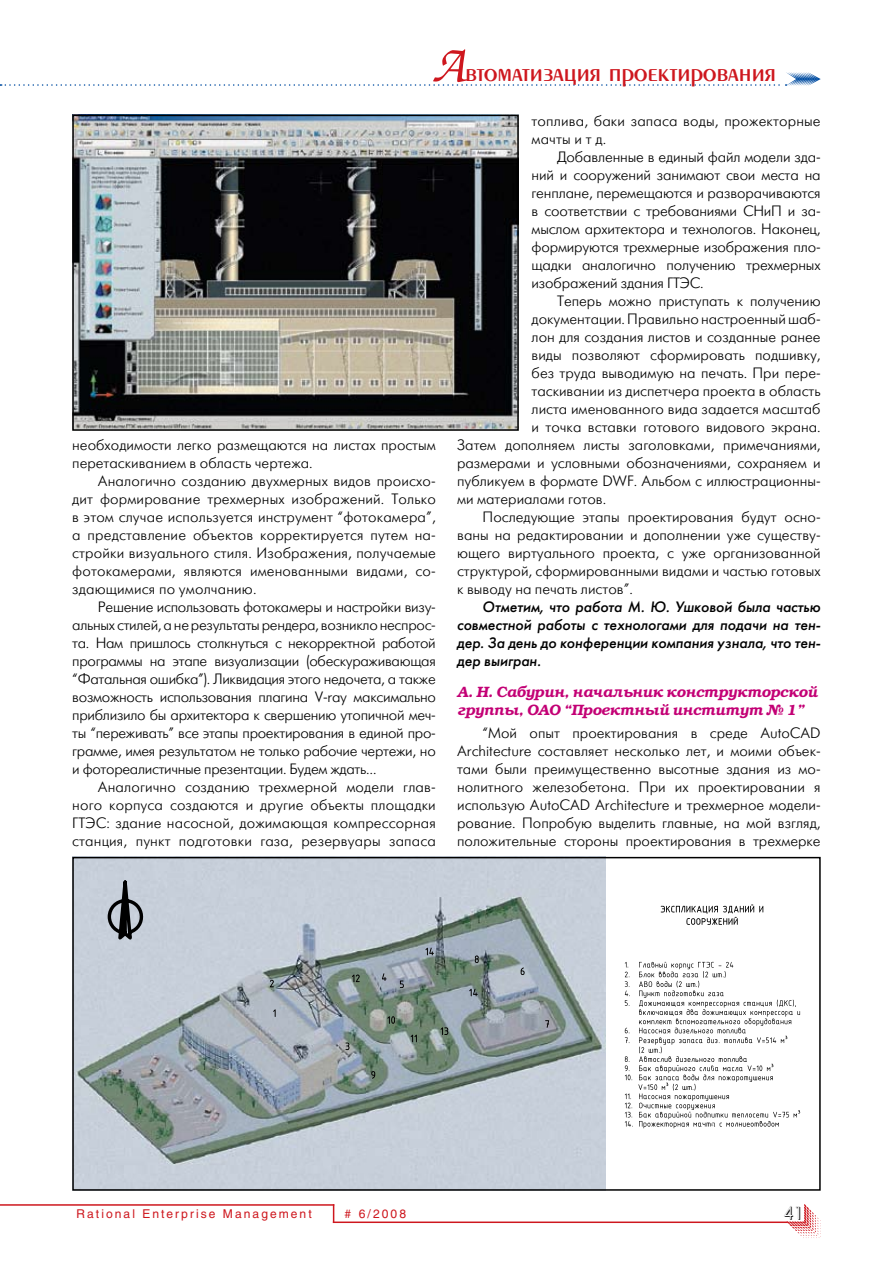
<style>
.page{position:relative;width:893px;height:1263px;background:#fff}
.page>*{position:absolute;margin:0;border:0;box-sizing:border-box;transform-origin:0 0}
.t1{font:27px "Penta Demi";color:#ce171e}
.t2{font:18px "Futuris Shadow C";color:#000}
.t3{font:15px/18px "Futuris Light C";color:#000;text-align:justify}
.t4{font:italic 15px/18px "Futuris C";color:#000;text-align:justify}
.t5{font:italic 600 15px/18px "Bookman C";letter-spacing:-.01em;color:#c30075}
.t6{font:12px "Helios";letter-spacing:.17em;color:#ce171e}
.s1{font-family:"Zapf Chancery C";font-weight:500;font-style:italic;font-size:54px}
</style>
<div class="page">
<svg style="left:787px;top:1204px;width:34px;height:34px"></svg>
<hr style="left:0;top:1204px;width:334px;height:2px;background:#ce171e">
<svg style="left:333px;top:1206px;width:1px;height:15px"></svg>
<hr style="left:333px;top:1221px;width:455px;height:2px;background:#ce171e">
<svg style="left:0;top:72px;width:821px;height:14px"></svg>
<img style="left:75px;top:118px;width:441px;height:310px">
<div style="left:72px;top:115px;width:447px;height:316px;border:2px solid #000"></div>
<img style="left:75px;top:860px;width:530px;height:328px">
<svg style="left:624px;top:904px;width:176px;height:224px"></svg>
<svg style="left:270px;top:948px;width:279px;height:131px;background:#8f9c9d"></svg>
<svg style="left:106px;top:878px;width:41px;height:68px;background:#90969e"></svg>
<div style="left:72px;top:857px;width:749px;height:334px;border:2px solid #000"></div>
<h1 class="t1" style="left:432px;top:59px;width:346px"><span class="s1">А</span>втоматизация проектирования</h1>
<p class="t3" style="left:72px;top:436px;width:365px">необходимости легко размещаются на листах простым перетаскиванием в область чертежа.</p>
<p class="t3" style="left:72px;top:472px;width:365px;text-indent:26px">Аналогично созданию двухмерных видов происхо&shy;дит формирование трехмерных изображений. Только в этом случае используется инструмент “фотокамера”, а представление объектов корректируется путем на&shy;стройки визуального стиля. Изображения, получаемые фотокамерами, являются именованными видами, со&shy;здающимися по умолчанию.</p>
<p class="t3" style="left:72px;top:598px;width:365px;text-indent:26px">Решение использовать фотокамеры и настройки визу&shy;альных стилей, а не результаты рендера, возникло неспрос&shy;та. Нам пришлось столкнуться с некорректной работой программы на этапе визуализации (обескураживающая “Фатальная ошибка”). Ликвидация этого недочета, а также возможность использования плагина V-ray максимально приблизило бы архитектора к свершению утопичной меч&shy;ты “переживать” все этапы проектирования в единой про&shy;грамме, имея результатом не только рабочие чертежи, но и фотореалистичные презентации. Будем ждать…</p>
<p class="t3" style="left:72px;top:778px;width:365px;text-indent:26px">Аналогично созданию трехмерной модели глав&shy;ного корпуса создаются и другие объекты площадки ГТЭС: здание насосной, дожимающая компрессорная станция, пункт подготовки газа, резервуары запаса</p>
<p class="t3" style="left:532px;top:112px;width:291px">топлива, баки запаса воды, прожекторные мачты и т д.</p>
<p class="t3" style="left:532px;top:148px;width:291px;text-indent:26px">Добавленные в единый файл модели зда&shy;ний и сооружений занимают свои места на генплане, перемещаются и разворачиваются в соответствии с требованиями СНиП и за&shy;мыслом архитектора и технологов. Наконец, формируются трехмерные изображения пло&shy;щадки аналогично получению трехмерных изображений здания ГТЭС.</p>
<p class="t3" style="left:557px;top:292px;width:265px">Теперь можно приступать к получению</p>
<p class="t3" style="left:532px;top:310px;width:291px">документации. Правильно настроенный шаб-</p>
<p class="t3" style="left:532px;top:328px;width:291px">лон для создания листов и созданные ранее</p>
<p class="t3" style="left:532px;top:346px;width:291px">виды позволяют сформировать подшивку,</p>
<p class="t3" style="left:532px;top:364px;width:291px">без труда выводимую на печать. При пере-</p>
<p class="t3" style="left:532px;top:382px;width:291px">таскивании из диспетчера проекта в область</p>
<p class="t3" style="left:532px;top:400px;width:291px">листа именованного вида задается масштаб</p>
<p class="t3" style="left:532px;top:418px;width:291px">и точка вставки готового видового экрана.</p>
<p class="t3" style="left:457px;top:436px;width:365px">Затем дополняем листы заголовками, примечаниями,</p>
<p class="t3" style="left:457px;top:454px;width:365px">размерами и условными обозначениями, сохраняем и</p>
<p class="t3" style="left:457px;top:472px;width:365px">публикуем в формате DWF. Альбом с иллюстрационны-</p>
<p class="t3" style="left:457px;top:490px;width:151px">ми материалами готов.</p>
<p class="t3" style="left:483px;top:508px;width:340px">Последующие этапы проектирования будут осно-</p>
<p class="t3" style="left:457px;top:526px;width:365px">ваны на редактировании и дополнении уже существу-</p>
<p class="t3" style="left:457px;top:544px;width:365px">ющего виртуального проекта, с уже организованной</p>
<p class="t3" style="left:457px;top:562px;width:365px">структурой, сформированными видами и частью готовых</p>
<p class="t3" style="left:457px;top:580px;width:177px">к выводу на печать листов”.</p>
<p class="t4" style="left:457px;top:598px;width:365px;text-indent:26px">Отметим, что работа М. Ю. Ушковой была частью совместной работы с технологами для подачи на тен&shy;дер. За день до конференции компания узнала, что тен&shy;дер выигран.</p>
<p class="t5" style="left:457px;top:683px;width:362px">А. Н. Сабурин, начальник конструкторской группы, ОАО “Проектный институт № 1”</p>
<p class="t3" style="left:457px;top:724px;width:365px;text-indent:26px">“Мой опыт проектирования в среде AutoCAD Architecture составляет несколько лет, и моими объек&shy;тами были преимущественно высотные здания из мо&shy;нолитного железобетона. При их проектировании я использую AutoCAD Architecture и трехмерное модели&shy;рование. Попробую выделить главные, на мой взгляд, положительные стороны проектирования в трехмерке</p>
<p class="t6" style="left:77px;top:1207px;width:237px">Rational Enterprise Management</p>
<p class="t2" style="left:784px;top:1204px;width:21px">41</p>
<p class="t6" style="left:345px;top:1207px;width:63px"># 6/2008</p>
</div>
